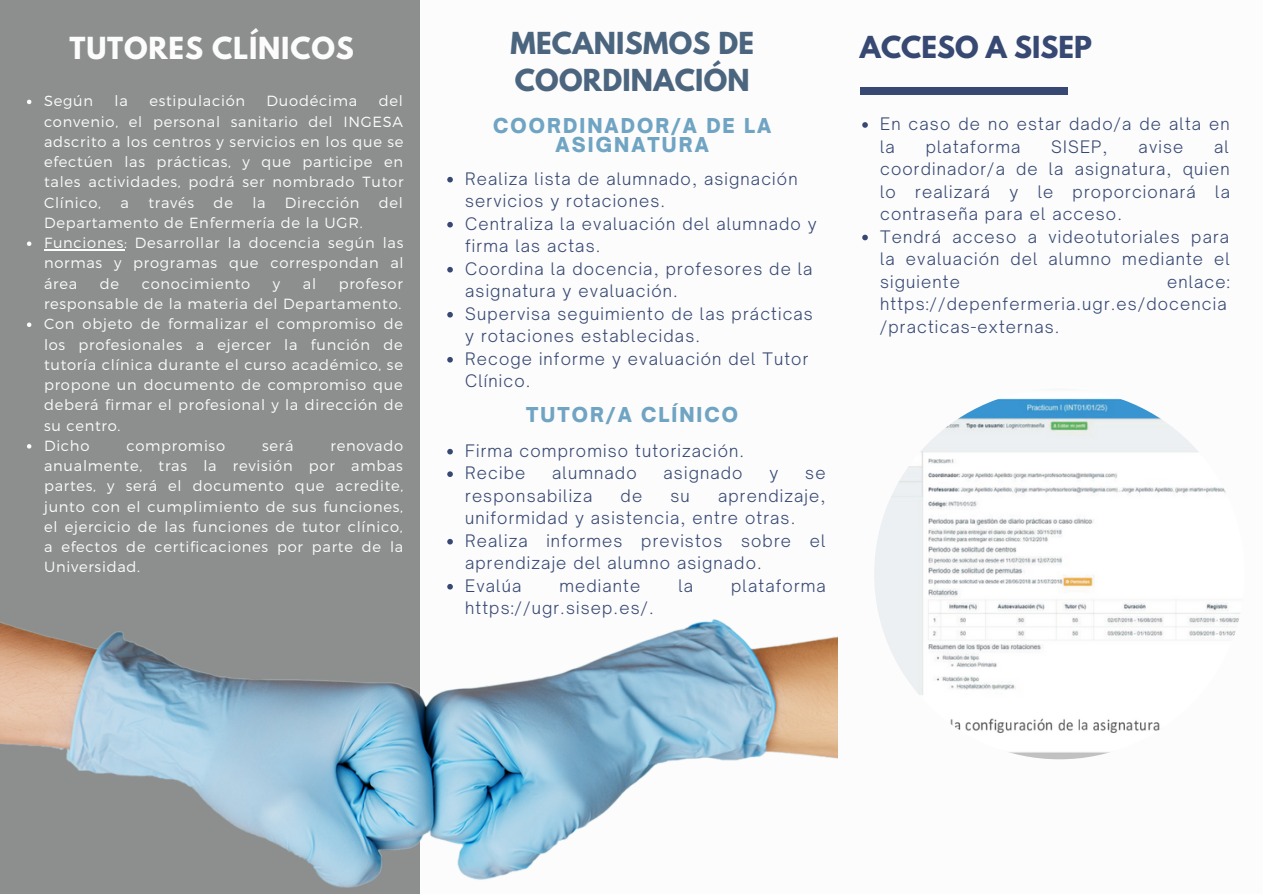
<style>
.page{position:relative;width:1263px;height:894px;background:#fff}
.page>*{position:absolute;margin:0;border:0;box-sizing:border-box;transform-origin:0 0}
.t1{font:700 26.85px/37px "League Spartan";letter-spacing:.01em;color:#4c657f}
.t2{font:700 26.85px "League Spartan";letter-spacing:.03em;color:#fcfcfc}
.t3{font:700 26.85px "League Spartan";color:#374873}
.t4{font:900 19.65px/19px "Open Sauce One";letter-spacing:.105em;color:#70a4c3;text-align:center}
.t5{font:300 16.5px/22.5px "Open Sauce One";letter-spacing:.07em;color:#374873}
.t6{font:300 14.7px/20.2px "Montserrat";letter-spacing:.05em;color:#fcfcfc;text-align:justify}
</style>
<div class="page">
<div style="left:0;top:0;width:420px;height:893px;background:#8d8e8e"></div>
<img style="left:0;top:619px;width:838px;height:269px">
<div style="left:860px;top:87px;width:207px;height:7px;background:#374873"></div>
<img style="left:874px;top:388px;width:371px;height:371px;border-radius:50%">
<svg style="left:27px;top:100px;width:4px;height:4px"></svg>
<svg style="left:27px;top:241px;width:4px;height:5px"></svg>
<hr style="left:44px;top:249px;width:80px;height:1px;background:#fcfcfc">
<svg style="left:27px;top:322px;width:4px;height:5px"></svg>
<svg style="left:27px;top:444px;width:4px;height:4px"></svg>
<svg style="left:447px;top:177px;width:6px;height:5px"></svg>
<svg style="left:447px;top:222px;width:6px;height:5px"></svg>
<svg style="left:447px;top:267px;width:6px;height:5px"></svg>
<svg style="left:447px;top:312px;width:6px;height:5px"></svg>
<svg style="left:447px;top:357px;width:6px;height:5px"></svg>
<svg style="left:447px;top:448px;width:6px;height:6px"></svg>
<svg style="left:447px;top:471px;width:6px;height:6px"></svg>
<svg style="left:447px;top:538px;width:6px;height:6px"></svg>
<svg style="left:447px;top:583px;width:6px;height:6px"></svg>
<svg style="left:862px;top:122px;width:6px;height:6px"></svg>
<svg style="left:862px;top:235px;width:6px;height:5px"></svg>
<p class="t2" style="left:70px;top:35px;width:286px">TUTORES CLÍNICOS</p>
<p class="t3" style="left:860px;top:34px;width:234px">ACCESO A SISEP</p>
<p class="t6" style="left:44px;top:90px;width:50px">Según</p>
<p class="t6" style="left:115px;top:90px;width:15px">la</p>
<p class="t6" style="left:149px;top:90px;width:97px">estipulación</p>
<p class="t6" style="left:267px;top:90px;width:92px">Duodécima</p>
<p class="t1" style="left:510px;top:28px;width:245px">MECANISMOS DE<br>COORDINACIÓN</p>
<p class="t4" style="left:493px;top:115px;width:280px">COORDINADOR/A DE LA<br>ASIGNATURA</p>
<p class="t6" style="left:44px;top:90px;width:361px;text-indent:335px">del convenio, el personal sanitario del INGESA adscrito a los centros y servicios en los que se efectúen las prácticas, y que participe en tales actividades, podrá ser nombrado Tutor Clínico,</p>
<p class="t5" style="left:880px;top:112px;width:351px">En caso de no estar dado/a de alta en la</p>
<p class="t5" style="left:926px;top:135px;width:96px">plataforma</p>
<p class="t5" style="left:1051px;top:135px;width:58px">SISEP,</p>
<p class="t5" style="left:1138px;top:135px;width:46px">avise</p>
<p class="t5" style="left:880px;top:135px;width:351px;text-align:justify;text-indent:334px">al coordinador/a de la asignatura, quien lo realizará y le proporcionará la contraseña para el acceso.</p>
<p class="t5" style="left:880px;top:225px;width:351px;text-align:justify">Tendrá acceso a videotutoriales para la evaluación del alumno mediante el siguiente</p>
<p class="t5" style="left:465px;top:167px;width:334px">Realiza lista de alumnado, asignación servicios y rotaciones.</p>
<p class="t5" style="left:465px;top:212px;width:353px">Centraliza la evaluación del alumnado y firma las actas.</p>
<p class="t5" style="left:465px;top:257px;width:349px">Coordina la docencia, profesores de la asignatura y evaluación.</p>
<p class="t5" style="left:465px;top:302px;width:349px">Supervisa seguimiento de las prácticas y rotaciones establecidas.</p>
<p class="t5" style="left:465px;top:347px;width:345px">Recoge informe y evaluación del Tutor<br>Clínico.</p>
<p class="t6" style="left:121px;top:191px;width:10px">a</p>
<p class="t6" style="left:148px;top:191px;width:47px">través</p>
<p class="t6" style="left:214px;top:191px;width:21px">de</p>
<p class="t6" style="left:252px;top:191px;width:15px">la</p>
<p class="t6" style="left:285px;top:191px;width:76px">Dirección</p>
<p class="t6" style="left:379px;top:191px;width:26px">del</p>
<p class="t6" style="left:44px;top:212px;width:320px">Departamento de Enfermería de la UGR.</p>
<p class="t6" style="left:44px;top:232px;width:361px">Funciones: Desarrollar la docencia según las normas y programas que correspondan al área</p>
<p class="t5" style="left:880px;top:270px;width:351px;text-indent:287px">enlace: https://depenfermeria.ugr.es/docencia /practicas-externas.</p>
<p class="t6" style="left:44px;top:272px;width:360px;text-align:right">profesor<br>responsable de la materia del Departamento.</p>
<p class="t6" style="left:44px;top:313px;width:361px">Con objeto de formalizar el compromiso de los profesionales a ejercer la función de tutoría clínica durante el curso académico, se propone un documento de compromiso que deberá firmar el profesional y la dirección de su centro.</p>
<p class="t6" style="left:44px;top:434px;width:47px">Dicho</p>
<p class="t6" style="left:126px;top:434px;width:100px">compromiso</p>
<p class="t6" style="left:262px;top:434px;width:33px">será</p>
<p class="t6" style="left:100px;top:272px;width:21px">de</p>
<p class="t6" style="left:142px;top:272px;width:110px">conocimiento</p>
<p class="t6" style="left:273px;top:272px;width:9px">y</p>
<p class="t6" style="left:303px;top:272px;width:15px">al</p>
<p class="t4" style="left:526px;top:404px;width:213px">TUTOR/A CLÍNICO</p>
<p class="t6" style="left:44px;top:434px;width:361px;text-indent:286px">renovado anualmente, tras la revisión por ambas partes, y será el documento que acredite, junto con el cumplimiento de sus funciones, el ejercicio de las funciones de tutor clínico, a efectos de certificaciones por parte de la Universidad.</p>
<p class="t5" style="left:465px;top:439px;width:281px">Firma compromiso tutorización.</p>
<p class="t5" style="left:465px;top:461px;width:62px">Recibe</p>
<p class="t5" style="left:552px;top:461px;width:86px">alumnado</p>
<p class="t5" style="left:664px;top:461px;width:80px">asignado</p>
<p class="t5" style="left:769px;top:461px;width:10px">y</p>
<p class="t5" style="left:805px;top:461px;width:22px">se</p>
<p class="t5" style="left:465px;top:484px;width:129px">responsabiliza</p>
<p class="t5" style="left:621px;top:484px;width:23px">de</p>
<p class="t5" style="left:670px;top:484px;width:21px">su</p>
<p class="t5" style="left:465px;top:484px;width:362px;text-indent:253px">aprendizaje, uniformidad y asistencia, entre otras.</p>
<p class="t5" style="left:465px;top:529px;width:362px">Realiza informes previstos sobre el aprendizaje del alumno asignado.</p>
<p class="t5" style="left:465px;top:574px;width:58px">Evalúa</p>
<p class="t5" style="left:559px;top:574px;width:82px">mediante</p>
<p class="t5" style="left:678px;top:574px;width:16px">la</p>
<p class="t5" style="left:731px;top:574px;width:96px">plataforma</p>
<p class="t5" style="left:465px;top:596px;width:190px">https://ugr.sisep.es/.</p>
</div>
